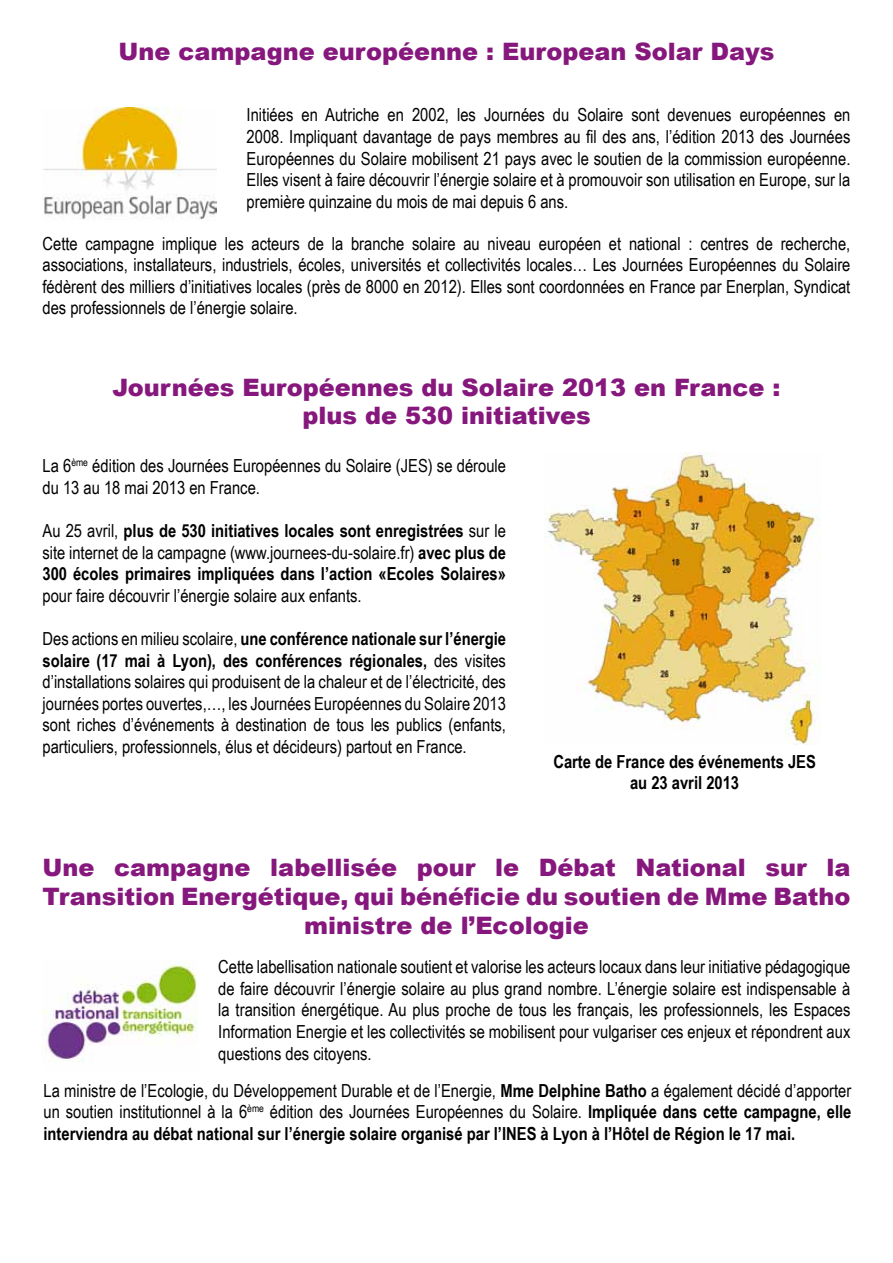
<style>
.page{position:relative;width:893px;height:1263px;background:#fff}
.page>*{position:absolute;margin:0;border:0;box-sizing:border-box;transform-origin:0 0}
.t1{font:900 24px/28.8px "Arial";color:#86177c;text-align:center}
.t2{font:18px/21.6px "Arial Narrow";color:#000;text-align:justify}
.t3{font:700 18px/21.6px "Arial Narrow";color:#000;text-align:justify}
.s1{font-weight:400}
.s2{font-weight:700}
</style>
<div class="page">
<img style="left:547px;top:452px;width:273px;height:292px">
<img style="left:43px;top:107px;width:173px;height:113px">
<img style="left:43px;top:960px;width:155px;height:102px">
<h1 class="t1" style="left:118px;top:36px;width:657px">Une campagne européenne : European Solar Days</h1>
<p class="t2" style="left:247px;top:104px;width:605px">Initiées en Autriche en 2002, les Journées du Solaire sont devenues européennes en 2008. Impliquant davantage de pays membres au fil des ans, l’édition 2013 des Journées Européennes du Solaire mobilisent 21 pays avec le soutien de la commission européenne.<br>Elles visent à faire découvrir l’énergie solaire et à promouvoir son utilisation en Europe, sur la première quinzaine du mois de mai depuis 6 ans.</p>
<p class="t2" style="left:43px;top:232px;width:809px">Cette campagne implique les acteurs de la branche solaire au niveau européen et national : centres de recherche, associations, installateurs, industriels, écoles, universités et collectivités locales… Les Journées Européennes du Solaire fédèrent des milliers d’initiatives locales (près de 8000 en 2012). Elles sont coordonnées en France par Enerplan, Syndicat des professionnels de l’énergie solaire.</p>
<h1 class="t1" style="left:113px;top:372px;width:669px">Journées Européennes du Solaire 2013 en France : plus de 530 initiatives</h1>
<p class="t2" style="left:43px;top:454px;width:465px">La 6<sup>ème</sup> édition des Journées Européennes du Solaire (JES) se déroule du 13 au 18 mai 2013 en France.</p>
<p class="t3" style="left:43px;top:519px;width:465px"><span class="s1">Au 25 avril,</span> plus de 530 initiatives locales sont enregistrées <span class="s1">sur le site internet de la campagne (www.journees-du-solaire.fr)</span> avec plus de 300 écoles primaires impliquées dans l’action «Ecoles Solaires»</p>
<p class="t2" style="left:43px;top:584px;width:321px">pour faire découvrir l’énergie solaire aux enfants.</p>
<p class="t2" style="left:43px;top:627px;width:465px">Des actions en milieu scolaire, <span class="s2">une conférence nationale sur l’énergie solaire (17 mai à Lyon), des conférences régionales,</span> des visites d’installations solaires qui produisent de la chaleur et de l’électricité, des journées portes ouvertes,…, les Journées Européennes du Solaire 2013 sont riches d’événements à destination de tous les publics (enfants, particuliers, professionnels, élus et décideurs) partout en France.</p>
<p class="t3" style="left:553px;top:750px;width:264px;text-align:center">Carte de France des événements JES au 23 avril 2013</p>
<h1 class="t1" style="left:43px;top:853px;width:809px">Une campagne labellisée pour le Débat National sur la<br>Transition Energétique, qui bénéficie du soutien de Mme Batho ministre de l’Ecologie</h1>
<p class="t2" style="left:218px;top:955px;width:634px">Cette labellisation nationale soutient et valorise les acteurs locaux dans leur initiative pédagogique de faire découvrir l’énergie solaire au plus grand nombre. L’énergie solaire est indispensable à la transition énergétique. Au plus proche de tous les français, les professionnels, les Espaces Information Energie et les collectivités se mobilisent pour vulgariser ces enjeux et répondrent aux questions des citoyens.</p>
<p class="t2" style="left:43px;top:1079px;width:809px">La ministre de l’Ecologie, du Développement Durable et de l’Energie, <span class="s2">Mme Delphine Batho</span> a également décidé d’apporter un soutien institutionnel à la 6<sup>ème</sup> édition des Journées Européennes du Solaire. <span class="s2">Impliquée dans cette campagne, elle interviendra au débat national sur l’énergie solaire organisé par l’INES à Lyon à l’Hôtel de Région le 17 mai.</span></p>
</div>
